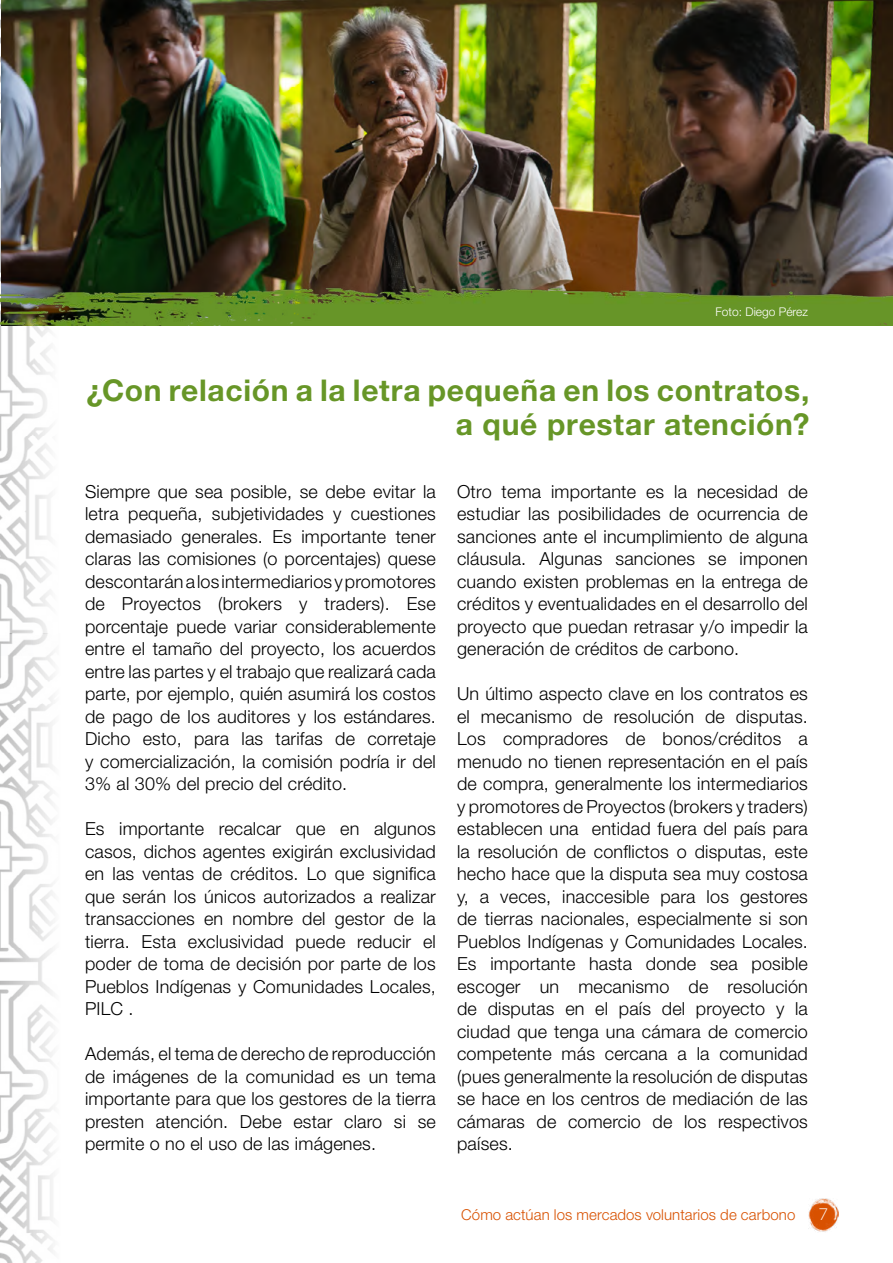
<style>
.page{position:relative;width:893px;height:1263px;background:#fff}
.page>*{position:absolute;margin:0;border:0;box-sizing:border-box;transform-origin:0 0}
.t1{font:700 30px/34.5px "Helvetica Neue LT Std";letter-spacing:.025em;color:#679627;text-align:right}
.t2{font:300 18px/22.5px "Helvetica Neue LT Std";letter-spacing:.01em;color:#000;text-align:justify}
.t3{font:300 16.5px "Lato";color:#fff}
.t4{font:300 15px "Helvetica Neue LT Std";letter-spacing:.005em;color:#d85100}
.t5{font:300 12px "Helvetica Neue LT Std";color:#fff}
</style>
<div class="page">
<img style="left:808px;top:1199px;width:31px;height:33px">
<img style="left:0;top:3px;width:82px;height:630px">
<img style="left:0;top:633px;width:53px;height:630px">
<img style="left:1px;top:0;width:892px;height:232px">
<img style="left:0;top:232px;width:893px;height:93px">
<p class="t5" style="left:715px;top:304px;width:94px">Foto: Diego Pérez</p>
<h1 class="t1" style="left:87px;top:372px;width:724px">¿Con relación a la letra pequeña en los contratos, a qué prestar atención?</h1>
<p class="t2" style="left:85px;top:480px;width:352px">Siempre que sea posible, se debe evitar la letra pequeña, subjetividades y cuestiones demasiado generales. Es importante tener claras las comisiones (o porcentajes) quese descontarán a los intermediarios y promotores de Proyectos (brokers y traders). Ese porcentaje puede variar considerablemente entre el tamaño del proyecto, los acuerdos entre las partes y el trabajo que realizará cada parte, por ejemplo, quién asumirá los costos de pago de los auditores y los estándares.<br>Dicho esto, para las tarifas de corretaje y comercialización, la comisión podría ir del 3% al 30% del precio del crédito.</p>
<p class="t2" style="left:85px;top:817px;width:352px">Es importante recalcar que en algunos casos, dichos agentes exigirán exclusividad en las ventas de créditos. Lo que significa que serán los únicos autorizados a realizar transacciones en nombre del gestor de la tierra. Esta exclusividad puede reducir el poder de toma de decisión por parte de los Pueblos Indígenas y Comunidades Locales, PILC .</p>
<p class="t2" style="left:85px;top:1042px;width:352px">Además, el tema de derecho de reproducción de imágenes de la comunidad es un tema importante para que los gestores de la tierra presten atención. Debe estar claro si se permite o no el uso de las imágenes.</p>
<p class="t2" style="left:457px;top:480px;width:352px">Otro tema importante es la necesidad de estudiar las posibilidades de ocurrencia de sanciones ante el incumplimiento de alguna cláusula. Algunas sanciones se imponen cuando existen problemas en la entrega de créditos y eventualidades en el desarrollo del proyecto que puedan retrasar y/o impedir la generación de créditos de carbono.</p>
<p class="t2" style="left:457px;top:682px;width:352px">Un último aspecto clave en los contratos es el mecanismo de resolución de disputas.<br>Los compradores de bonos/créditos a menudo no tienen representación en el país de compra, generalmente los intermediarios y promotores de Proyectos (brokers y traders) establecen una entidad fuera del país para la resolución de conflictos o disputas, este hecho hace que la disputa sea muy costosa y, a veces, inaccesible para los gestores de tierras nacionales, especialmente si son Pueblos Indígenas y Comunidades Locales.<br>Es importante hasta donde sea posible escoger un mecanismo de resolución de disputas en el país del proyecto y la ciudad que tenga una cámara de comercio competente más cercana a la comunidad (pues generalmente la resolución de disputas se hace en los centros de mediación de las cámaras de comercio de los respectivos países.</p>
<p class="t4" style="left:461px;top:1205px;width:336px">Cómo actúan los mercados voluntarios de carbono</p>
<p class="t3" style="left:819px;top:1205px;width:11px">7</p>
</div>
